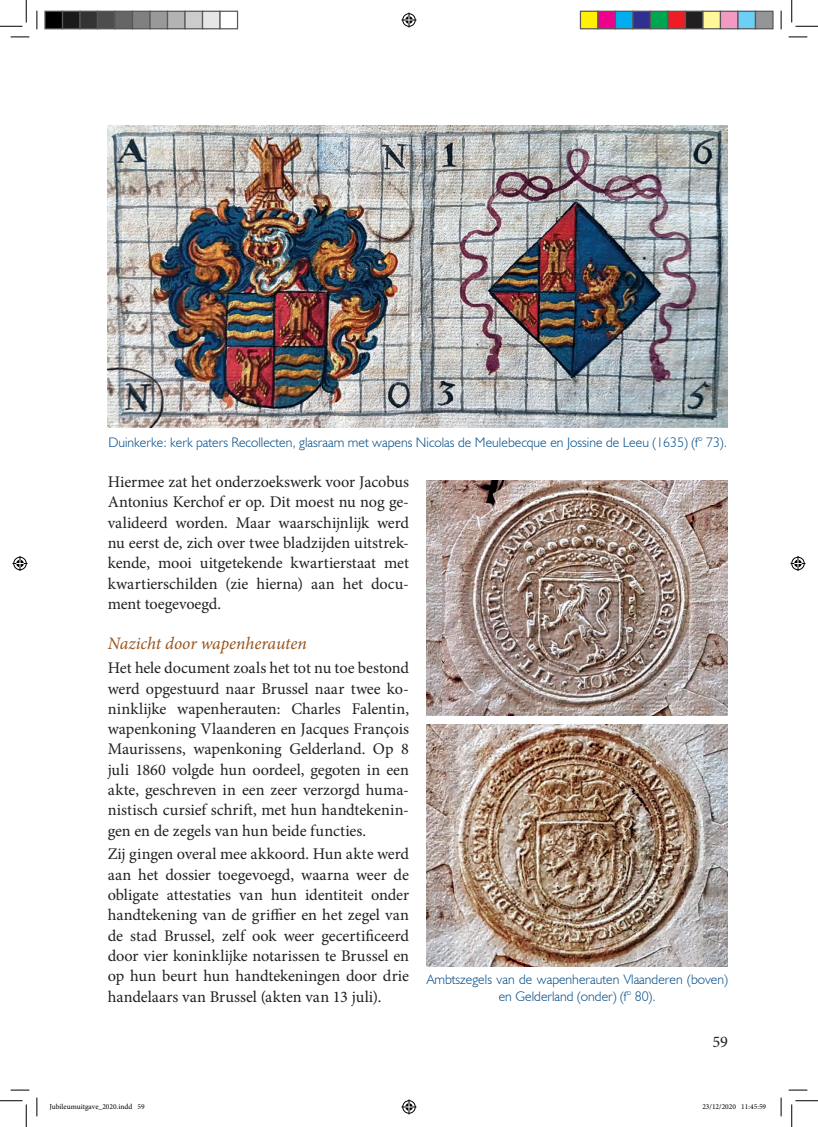
<style>
.page{position:relative;width:818px;height:1127px;background:#fff}
.page>*{position:absolute;margin:0;border:0;box-sizing:border-box;transform-origin:0 0}
.t1{font:italic 17.5px "Minion Pro";color:#98531c}
.t2{font:16.25px/20.2px "Minion Pro";letter-spacing:-.005em;color:#231f20;text-align:justify}
.t3{font:300 13.75px/16.5px "Humanist 521 BT";color:#004b87;text-align:center}
.t4{font:7.5px "Minion Pro";color:#000}
</style>
<div class="page">
<img style="left:108px;top:125px;width:620px;height:302px">
<img style="left:427px;top:480px;width:301px;height:235px">
<img style="left:427px;top:724px;width:301px;height:242px">
<svg style="left:11px;top:36px;width:18px;height:2px"></svg>
<svg style="left:788px;top:36px;width:19px;height:2px"></svg>
<svg style="left:11px;top:1089px;width:18px;height:1px"></svg>
<svg style="left:788px;top:1089px;width:19px;height:1px"></svg>
<svg style="left:36px;top:11px;width:2px;height:18px"></svg>
<svg style="left:36px;top:1097px;width:2px;height:18px"></svg>
<svg style="left:780px;top:11px;width:2px;height:18px"></svg>
<svg style="left:780px;top:1097px;width:2px;height:18px"></svg>
<svg style="left:0;top:0;width:27px;height:27px"></svg>
<svg style="left:0;top:1100px;width:27px;height:26px"></svg>
<svg style="left:791px;top:0;width:27px;height:27px"></svg>
<svg style="left:791px;top:1100px;width:27px;height:26px"></svg>
<svg style="left:401px;top:13px;width:15px;height:15px"></svg>
<svg style="left:401px;top:1099px;width:15px;height:15px"></svg>
<svg style="left:13px;top:556px;width:15px;height:15px"></svg>
<svg style="left:790px;top:556px;width:15px;height:15px"></svg>
<div style="left:45px;top:11px;width:18px;height:18px;background:#000"></div>
<div style="left:44px;top:11px;width:19px;height:18px;border:1px solid #595959"></div>
<div style="left:63px;top:11px;width:17px;height:18px;background:#1a1a1a"></div>
<div style="left:62px;top:11px;width:19px;height:18px;border:1px solid #595959"></div>
<div style="left:80px;top:11px;width:18px;height:18px;background:#333"></div>
<div style="left:79px;top:11px;width:19px;height:18px;border:1px solid #595959"></div>
<div style="left:98px;top:11px;width:17px;height:18px;background:#4d4d4d"></div>
<div style="left:97px;top:11px;width:19px;height:18px;border:1px solid #595959"></div>
<div style="left:115px;top:11px;width:18px;height:18px;background:#666"></div>
<div style="left:114px;top:11px;width:19px;height:18px;border:1px solid #595959"></div>
<div style="left:133px;top:11px;width:17px;height:18px;background:#808080"></div>
<div style="left:132px;top:11px;width:19px;height:18px;border:1px solid #595959"></div>
<div style="left:150px;top:11px;width:18px;height:18px;background:#999"></div>
<div style="left:149px;top:11px;width:19px;height:18px;border:1px solid #595959"></div>
<div style="left:168px;top:11px;width:17px;height:18px;background:#b3b3b3"></div>
<div style="left:167px;top:11px;width:19px;height:18px;border:1px solid #595959"></div>
<div style="left:185px;top:11px;width:18px;height:18px;background:#ccc"></div>
<div style="left:184px;top:11px;width:19px;height:18px;border:1px solid #595959"></div>
<div style="left:203px;top:11px;width:17px;height:18px;background:#e6e6e6"></div>
<div style="left:202px;top:11px;width:19px;height:18px;border:1px solid #595959"></div>
<div style="left:219px;top:11px;width:19px;height:18px;border:1px solid #595959"></div>
<div style="left:580px;top:11px;width:18px;height:18px;background:#fff101"></div>
<div style="left:580px;top:11px;width:18px;height:18px;border:1px solid #595959"></div>
<div style="left:598px;top:11px;width:17px;height:18px;background:#ed028c"></div>
<div style="left:597px;top:11px;width:19px;height:18px;border:1px solid #595959"></div>
<div style="left:615px;top:11px;width:18px;height:18px;background:#00aeef"></div>
<div style="left:615px;top:11px;width:18px;height:18px;border:1px solid #595959"></div>
<div style="left:633px;top:11px;width:17px;height:18px;background:#2e3092"></div>
<div style="left:632px;top:11px;width:19px;height:18px;border:1px solid #595959"></div>
<div style="left:650px;top:11px;width:18px;height:18px;background:#00a54f"></div>
<div style="left:650px;top:11px;width:18px;height:18px;border:1px solid #595959"></div>
<div style="left:668px;top:11px;width:17px;height:18px;background:#ee1d23"></div>
<div style="left:667px;top:11px;width:19px;height:18px;border:1px solid #595959"></div>
<div style="left:685px;top:11px;width:18px;height:18px;background:#231f20"></div>
<div style="left:685px;top:11px;width:18px;height:18px;border:1px solid #595959"></div>
<div style="left:703px;top:11px;width:17px;height:18px;background:#fff79a"></div>
<div style="left:702px;top:11px;width:19px;height:18px;border:1px solid #595959"></div>
<div style="left:720px;top:11px;width:18px;height:18px;background:#f499c2"></div>
<div style="left:720px;top:11px;width:18px;height:18px;border:1px solid #595959"></div>
<div style="left:738px;top:11px;width:17px;height:18px;background:#6bcff6"></div>
<div style="left:737px;top:11px;width:19px;height:18px;border:1px solid #595959"></div>
<div style="left:755px;top:11px;width:18px;height:18px;background:#939598"></div>
<div style="left:755px;top:11px;width:18px;height:18px;border:1px solid #595959"></div>
<p class="t3" style="left:108px;top:433px;width:620px">Duinkerke: kerk paters Recollecten, glasraam met wapens Nicolas de Meulebecque en Jossine de Leeu (1635) (f° 73).</p>
<p class="t2" style="left:108px;top:471px;width:303px">Hiermee zat het onderzoekswerk voor Jacobus Antonius Kerchof er op. Dit moest nu nog ge&shy;valideerd worden. Maar waarschijnlijk werd nu eerst de, zich over twee bladzijden uitstrek&shy;kende, mooi uitgetekende kwartierstaat met kwartierschilden (zie hierna) aan het docu&shy;ment toegevoegd.</p>
<p class="t1" style="left:108px;top:631px;width:201px">Nazicht door wapenherauten</p>
<p class="t2" style="left:108px;top:658px;width:303px">Het hele document zoals het tot nu toe bestond werd opgestuurd naar Brussel naar twee ko&shy;ninklijke wapenherauten: Charles Falentin, wapenkoning Vlaanderen en Jacques François Maurissens, wapenkoning Gelderland. Op 8 juli 1860 volgde hun oordeel, gegoten in een akte, geschreven in een zeer verzorgd huma&shy;nistisch cursief schrift, met hun handtekenin&shy;gen en de zegels van hun beide functies.</p>
<p class="t2" style="left:108px;top:844px;width:303px">Zij gingen overal mee akkoord. Hun akte werd aan het dossier toegevoegd, waarna weer de obligate attestaties van hun identiteit onder handtekening van de griffier en het zegel van de stad Brussel, zelf ook weer gecertificeerd door vier koninklijke notarissen te Brussel en op hun beurt hun handtekeningen door drie handelaars van Brussel (akten van 13 juli).</p>
<p class="t3" style="left:427px;top:970px;width:303px">Ambtszegels van de wapenherauten Vlaanderen (boven) en Gelderland (onder) (f° 80).</p>
<p class="t2" style="left:712px;top:1031px;width:17px">59</p>
<p class="t4" style="left:49px;top:1101px;width:97px">Jubileumuitgave_2020.indd 59</p>
<p class="t4" style="left:702px;top:1101px;width:65px">23/12/2020 11:45:59</p>
</div>
